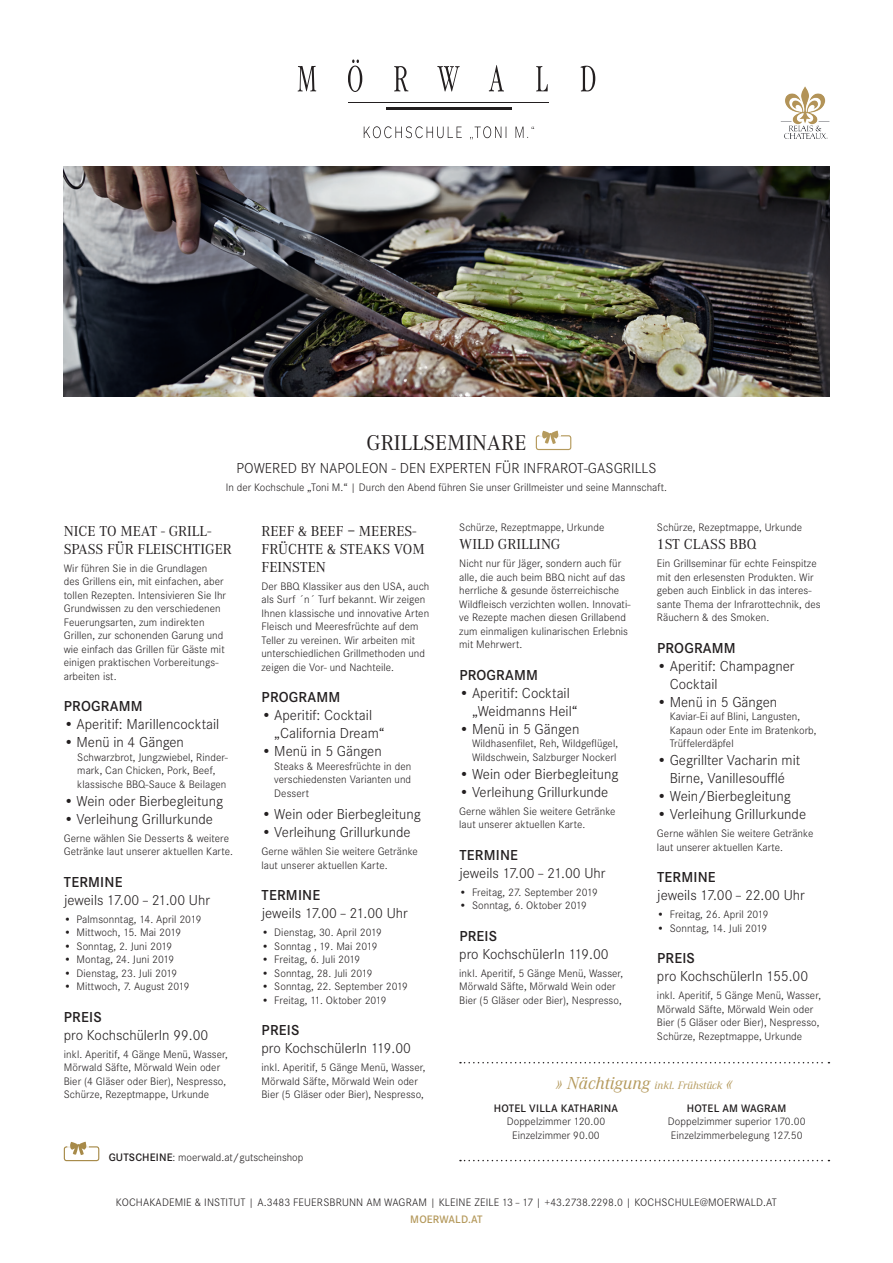
<style>
.page{position:relative;width:893px;height:1263px;background:#fff}
.page>*{position:absolute;margin:0;border:0;box-sizing:border-box;transform-origin:0 0}
.t1{font:22.2px "Corporate A";color:#231f20}
.t2{font:300 15px/18px "Corporate S";color:#231f20}
.t3{font:15px/18px "Corporate A";color:#231f20}
.t4{font:600 15px "Corporate S";letter-spacing:.015em;color:#231f20}
.t5{font:300 11.25px/13.5px "Corporate S";letter-spacing:.005em;color:#231f20}
.t6{font:600 11.25px "Corporate S";letter-spacing:.02em;color:#231f20}
.t7{font:italic 11.25px "Corporate A";color:#b59a5d}
.t8{font:600 11.25px "Corporate S";letter-spacing:.015em;color:#b59a5d}
.s1{font-weight:600}
.s2{font-size:18px}
</style>
<div class="page">
<img style="left:780px;top:86px;width:50px;height:52px">
<svg style="left:364px;top:126px;width:170px;height:13px"></svg>
<svg style="left:298px;top:60px;width:297px;height:32px"></svg>
<hr style="left:348px;top:103px;width:201px;height:1px;background:#231f20">
<hr style="left:386px;top:107px;width:126px;height:3px;background:#231f20">
<div style="left:64px;top:1146px;width:35px;height:15px;border:1px solid #a78a49;border-radius:2px"></div>
<hr style="left:67px;top:1146px;width:22px;height:2px;background:#fff">
<svg style="left:70px;top:1142px;width:17px;height:13px"></svg>
<img style="left:64px;top:167px;width:765px;height:229px">
<svg style="left:460px;top:1062px;width:369px;height:1px"></svg>
<svg style="left:460px;top:1160px;width:369px;height:1px"></svg>
<div style="left:536px;top:435px;width:35px;height:15px;border:1px solid #b59a5d;border-radius:2px"></div>
<hr style="left:539px;top:435px;width:22px;height:2px;background:#fff">
<svg style="left:542px;top:431px;width:16px;height:13px"></svg>
<h1 class="t1" style="left:367px;top:431px;width:161px">GRILLSEMINARE</h1>
<h2 class="t2" style="left:236px;top:459px;width:421px">POWERED BY NAPOLEON - DEN EXPERTEN FÜR INFRAROT-GASGRILLS</h2>
<p class="t5" style="left:226px;top:480px;width:443px">In der Kochschule „Toni M.“ | Durch den Abend führen Sie unser Grillmeister und seine Mannschaft.</p>
<h2 class="t3" style="left:64px;top:522px;width:170px">NICE TO MEAT - GRILL-<br>SPASS FÜR FLEISCHTIGER</h2>
<p class="t5" style="left:64px;top:561px;width:164px">Wir führen Sie in die Grundlagen<br>des Grillens ein, mit einfachen, aber tollen Rezepten. Intensivieren Sie Ihr Grundwissen zu den verschiedenen Feuerungsarten, zum indirekten Grillen, zur schonenden Garung und wie einfach das Grillen für Gäste mit einigen praktischen Vorbereitungs&shy;arbeiten ist.</p>
<h2 class="t4" style="left:64px;top:697px;width:80px">PROGRAMM</h2>
<h2 class="t2" style="left:64px;top:715px;width:157px">• Aperitif: Marillencocktail</h2>
<h2 class="t2" style="left:64px;top:733px;width:122px">• Menü in 4 Gängen</h2>
<p class="t5" style="left:77px;top:750px;width:152px">Schwarzbrot, Jungzwiebel, Rinder&shy;mark, Can Chicken, Pork, Beef, klassische BBQ-Sauce &amp; Beilagen</p>
<h2 class="t2" style="left:64px;top:792px;width:161px">• Wein oder Bierbegleitung</h2>
<h2 class="t2" style="left:64px;top:810px;width:151px">• Verleihung Grillurkunde</h2>
<p class="t5" style="left:64px;top:831px;width:171px">Gerne wählen Sie Desserts &amp; weitere<br>Getränke laut unserer aktuellen Karte.</p>
<h2 class="t4" style="left:64px;top:873px;width:60px">TERMINE</h2>
<h2 class="t2" style="left:64px;top:891px;width:148px">jeweils 17.00 – 21.00 Uhr</h2>
<p class="t5" style="left:64px;top:912px;width:139px">• Palmsonntag, 14. April 2019</p>
<p class="t5" style="left:64px;top:926px;width:119px">• Mittwoch, 15. Mai 2019</p>
<p class="t5" style="left:64px;top:939px;width:110px">• Sonntag, 2. Juni 2019</p>
<p class="t5" style="left:64px;top:953px;width:112px">• Montag, 24. Juni 2019</p>
<p class="t5" style="left:64px;top:966px;width:115px">• Dienstag, 23. Juli 2019</p>
<p class="t5" style="left:64px;top:980px;width:127px">• Mittwoch, 7. August 2019</p>
<h2 class="t4" style="left:64px;top:1008px;width:39px">PREIS</h2>
<h2 class="t2" style="left:64px;top:1026px;width:146px">pro KochschülerIn 99.00</h2>
<p class="t5" style="left:64px;top:1047px;width:166px">inkl. Aperitif, 4 Gänge Menü, Wasser, Mörwald Säfte, Mörwald Wein oder Bier (4 Gläser oder Bier), Nespresso, Schürze, Rezeptmappe, Urkunde</p>
<h2 class="t3" style="left:261px;top:522px;width:165px">REEF &amp; BEEF – MEERES-<br>FRÜCHTE &amp; STEAKS VOM<br>FEINSTEN</h2>
<p class="t5" style="left:261px;top:579px;width:169px">Der BBQ Klassiker aus den USA, auch als Surf ´n´ Turf bekannt. Wir zeigen Ihnen klassische und innovative Arten Fleisch und Meeresfrüchte auf dem Teller zu vereinen. Wir arbeiten mit unterschiedlichen Grillmethoden und zeigen die Vor- und Nachteile.</p>
<h2 class="t4" style="left:262px;top:688px;width:80px">PROGRAMM</h2>
<h2 class="t2" style="left:274px;top:706px;width:112px;text-indent:-13px">• Aperitif: Cocktail „California Dream“</h2>
<h2 class="t2" style="left:261px;top:742px;width:122px">• Menü in 5 Gängen</h2>
<p class="t5" style="left:274px;top:759px;width:139px;text-align:justify">Steaks &amp; Meeresfrüchte in den verschiedensten Varianten und Dessert</p>
<h2 class="t2" style="left:261px;top:805px;width:161px">• Wein oder Bierbegleitung</h2>
<h2 class="t2" style="left:261px;top:823px;width:151px">• Verleihung Grillurkunde</h2>
<p class="t5" style="left:261px;top:845px;width:158px">Gerne wählen Sie weitere Getränke laut unserer aktuellen Karte.</p>
<h2 class="t4" style="left:262px;top:886px;width:60px">TERMINE</h2>
<h2 class="t2" style="left:261px;top:904px;width:148px">jeweils 17.00 – 21.00 Uhr</h2>
<p class="t5" style="left:261px;top:926px;width:122px">• Dienstag, 30. April 2019</p>
<p class="t5" style="left:261px;top:939px;width:118px">• Sonntag , 19. Mai 2019</p>
<p class="t5" style="left:261px;top:953px;width:100px">• Freitag, 6. Juli 2019</p>
<p class="t5" style="left:261px;top:966px;width:113px">• Sonntag, 28. Juli 2019</p>
<p class="t5" style="left:261px;top:980px;width:148px">• Sonntag, 22. September 2019</p>
<p class="t5" style="left:261px;top:993px;width:127px">• Freitag, 11. Oktober 2019</p>
<h2 class="t4" style="left:262px;top:1021px;width:39px">PREIS</h2>
<h2 class="t2" style="left:261px;top:1039px;width:151px">pro KochschülerIn 119.00</h2>
<p class="t5" style="left:261px;top:1061px;width:166px">inkl. Aperitif, 5 Gänge Menü, Wasser,<br>Mörwald Säfte, Mörwald Wein oder<br>Bier (5 Gläser oder Bier), Nespresso,</p>
<p class="t5" style="left:109px;top:1151px;width:196px"><span class="s1">GUTSCHEINE</span>: moerwald.at/gutscheinshop</p>
<p class="t5" style="left:459px;top:521px;width:147px">Schürze, Rezeptmappe, Urkunde</p>
<h2 class="t3" style="left:459px;top:535px;width:102px">WILD GRILLING</h2>
<p class="t5" style="left:459px;top:557px;width:173px">Nicht nur für Jäger, sondern auch für alle, die auch beim BBQ nicht auf das herrliche &amp; gesunde österreichische Wildfleisch verzichten wollen. Innovati&shy;ve Rezepte machen diesen Grillabend zum einmaligen kulinarischen Erlebnis mit Mehrwert.</p>
<h2 class="t4" style="left:459px;top:666px;width:80px">PROGRAMM</h2>
<h2 class="t2" style="left:472px;top:684px;width:107px;text-indent:-13px">• Aperitif: Cocktail „Weidmanns Heil“</h2>
<h2 class="t2" style="left:459px;top:720px;width:122px">• Menü in 5 Gängen</h2>
<p class="t5" style="left:472px;top:737px;width:147px">Wildhasenfilet, Reh, Wildgeflügel,<br>Wildschwein, Salzburger Nockerl</p>
<h2 class="t2" style="left:459px;top:765px;width:161px">• Wein oder Bierbegleitung</h2>
<h2 class="t2" style="left:459px;top:783px;width:151px">• Verleihung Grillurkunde</h2>
<p class="t5" style="left:459px;top:804px;width:158px">Gerne wählen Sie weitere Getränke laut unserer aktuellen Karte.</p>
<h2 class="t4" style="left:459px;top:846px;width:60px">TERMINE</h2>
<h2 class="t2" style="left:459px;top:864px;width:148px">jeweils 17.00 – 21.00 Uhr</h2>
<p class="t5" style="left:459px;top:885px;width:140px">• Freitag, 27. September 2019</p>
<p class="t5" style="left:459px;top:899px;width:129px">• Sonntag, 6. Oktober 2019</p>
<h2 class="t4" style="left:459px;top:927px;width:39px">PREIS</h2>
<h2 class="t2" style="left:459px;top:945px;width:151px">pro KochschülerIn 119.00</h2>
<p class="t5" style="left:459px;top:966px;width:166px">inkl. Aperitif, 5 Gänge Menü, Wasser,<br>Mörwald Säfte, Mörwald Wein oder<br>Bier (5 Gläser oder Bier), Nespresso,</p>
<p class="t5" style="left:657px;top:521px;width:147px">Schürze, Rezeptmappe, Urkunde</p>
<h2 class="t3" style="left:657px;top:535px;width:101px">1ST CLASS BBQ</h2>
<p class="t5" style="left:657px;top:557px;width:165px">Ein Grillseminar für echte Feinspitze mit den erlesensten Produkten. Wir geben auch Einblick in das interes&shy;sante Thema der Infrarottechnik, des Räuchern &amp; des Smoken.</p>
<h2 class="t4" style="left:657px;top:639px;width:80px">PROGRAMM</h2>
<h2 class="t2" style="left:670px;top:657px;width:126px;text-indent:-13px">• Aperitif: Champagner<br>Cocktail</h2>
<h2 class="t2" style="left:657px;top:693px;width:122px">• Menü in 5 Gängen</h2>
<p class="t5" style="left:670px;top:710px;width:148px">Kaviar-Ei auf Blini, Langusten,<br>Kapaun oder Ente im Bratenkorb,<br>Trüffelerdäpfel</p>
<h2 class="t2" style="left:657px;top:751px;width:145px;text-align:center">• Gegrillter Vacharin mit<br>Birne, Vanillesoufflé</h2>
<h2 class="t2" style="left:657px;top:787px;width:135px">• Wein/Bierbegleitung</h2>
<h2 class="t2" style="left:657px;top:805px;width:151px">• Verleihung Grillurkunde</h2>
<p class="t5" style="left:657px;top:827px;width:158px">Gerne wählen Sie weitere Getränke laut unserer aktuellen Karte.</p>
<h2 class="t4" style="left:657px;top:868px;width:60px">TERMINE</h2>
<h2 class="t2" style="left:657px;top:886px;width:149px">jeweils 17.00 – 22.00 Uhr</h2>
<p class="t5" style="left:657px;top:908px;width:113px">• Freitag, 26. April 2019</p>
<p class="t5" style="left:657px;top:921px;width:112px">• Sonntag, 14. Juli 2019</p>
<h2 class="t4" style="left:657px;top:949px;width:39px">PREIS</h2>
<h2 class="t2" style="left:657px;top:967px;width:153px">pro KochschülerIn 155.00</h2>
<p class="t5" style="left:657px;top:989px;width:166px">inkl. Aperitif, 5 Gänge Menü, Wasser, Mörwald Säfte, Mörwald Wein oder Bier (5 Gläser oder Bier), Nespresso, Schürze, Rezeptmappe, Urkunde</p>
<p class="t7" style="left:556px;top:1079px;width:179px"><span class="s2">» Nächtigung</span> inkl. Frühstück <span class="s2">«</span></p>
<p class="t6" style="left:494px;top:1101px;width:126px">HOTEL VILLA KATHARINA</p>
<p class="t5" style="left:507px;top:1115px;width:100px;text-align:center">Doppelzimmer 120.00<br>Einzelzimmer 90.00</p>
<p class="t6" style="left:687px;top:1101px;width:101px">HOTEL AM WAGRAM</p>
<p class="t5" style="left:668px;top:1115px;width:139px">Doppelzimmer superior 170.00<br>Einzelzimmerbelegung 127.50</p>
<p class="t5" style="left:116px;top:1196px;width:662px">KOCHAKADEMIE &amp; INSTITUT | A.3483 FEUERSBRUNN AM WAGRAM | KLEINE ZEILE 13 – 17 | +43.2738.2298.0 | KOCHSCHULE@MOERWALD.AT</p>
<p class="t8" style="left:410px;top:1213px;width:74px">MOERWALD.AT</p>
</div>
